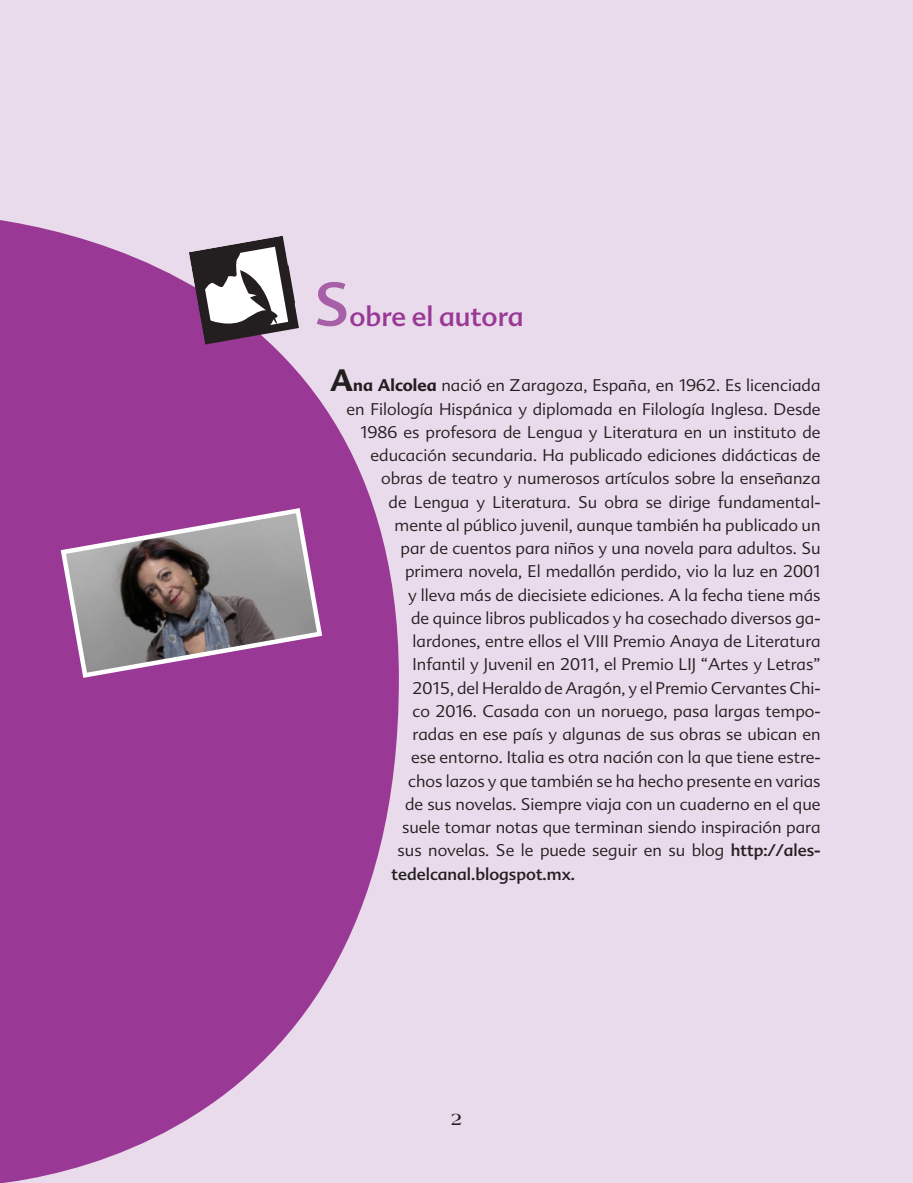
<style>
.page{position:relative;width:913px;height:1183px;background:#e9dbeb}
.page>*{position:absolute;margin:0;border:0;box-sizing:border-box;transform-origin:0 0}
.t1{font:60px "Advert";color:#a760a7}
.t2{font:27px "Advert";color:#993995}
.t3{font:700 18px "Americana Std";color:#231f20}
.t4{font:300 16.5px "Advert";color:#231f20}
.t5{font:16.5px "Advert";color:#231f20}
.s1{font-weight:700;font-size:30px}
.s2{font-weight:700}
.s3{font-weight:400}
</style>
<div class="page">
<svg style="left:0;top:220px;width:399px;height:963px;fill:#993995"></svg>
<svg style="left:189px;top:236px;width:110px;height:109px"></svg>
<svg style="left:58px;top:505px;width:267px;height:175px;background:#916f8d"></svg>
<h1 class="t1" style="left:314px;top:269px;width:37px">S</h1>
<h2 class="t2" style="left:349px;top:300px;width:176px">obre el autora</h2>
<p class="t4" style="left:330px;top:376px;width:492px"><span class="s1">A</span><span class="s2">na Alcolea</span> nació en Zaragoza, España, en 1962. Es licenciada</p>
<p class="t4" style="left:347px;top:399px;width:476px">en Filología Hispánica y diplomada en Filología Inglesa. Desde</p>
<p class="t4" style="left:360px;top:423px;width:462px">1986 es profesora de Lengua y Literatura en un instituto de</p>
<p class="t4" style="left:371px;top:446px;width:451px">educación secundaria. Ha publicado ediciones didácticas de</p>
<p class="t4" style="left:381px;top:469px;width:441px">obras de teatro y numerosos artículos sobre la enseñanza</p>
<p class="t4" style="left:389px;top:492px;width:434px">de Lengua y Literatura. Su obra se dirige fundamental-</p>
<p class="t4" style="left:395px;top:516px;width:428px">mente al público juvenil, aunque también ha publicado un</p>
<p class="t4" style="left:401px;top:539px;width:422px">par de cuentos para niños y una novela para adultos. Su</p>
<p class="t4" style="left:405px;top:562px;width:417px">primera novela, El medallón perdido, vio la luz en 2001</p>
<p class="t4" style="left:408px;top:585px;width:414px">y lleva más de diecisiete ediciones. A la fecha tiene más</p>
<p class="t4" style="left:411px;top:609px;width:411px">de quince libros publicados y ha cosechado diversos ga-</p>
<p class="t4" style="left:413px;top:632px;width:410px">lardones, entre ellos el VIII Premio Anaya de Literatura</p>
<p class="t4" style="left:413px;top:655px;width:410px">Infantil y Juvenil en 2011, el Premio LIJ “Artes y Letras”</p>
<p class="t4" style="left:413px;top:678px;width:410px">2015, del Heraldo de Aragón, y el Premio Cervantes Chi-</p>
<p class="t4" style="left:413px;top:702px;width:410px">co 2016. Casada con un noruego, pasa largas tempo-</p>
<p class="t4" style="left:413px;top:725px;width:410px">radas en ese país y algunas de sus obras se ubican en</p>
<p class="t4" style="left:411px;top:748px;width:411px">ese entorno. Italia es otra nación con la que tiene estre-</p>
<p class="t4" style="left:408px;top:771px;width:414px">chos lazos y que también se ha hecho presente en varias</p>
<p class="t4" style="left:405px;top:795px;width:417px">de sus novelas. Siempre viaja con un cuaderno en el que</p>
<p class="t4" style="left:402px;top:818px;width:420px">suele tomar notas que terminan siendo inspiración para</p>
<p class="t4" style="left:398px;top:841px;width:424px">sus novelas. Se le puede seguir en su blog <span class="s3">http://ales-</span></p>
<p class="t5" style="left:392px;top:864px;width:185px">tedelcanal.blogspot.mx.</p>
<p class="t3" style="left:451px;top:1108px;width:13px">2</p>
</div>
